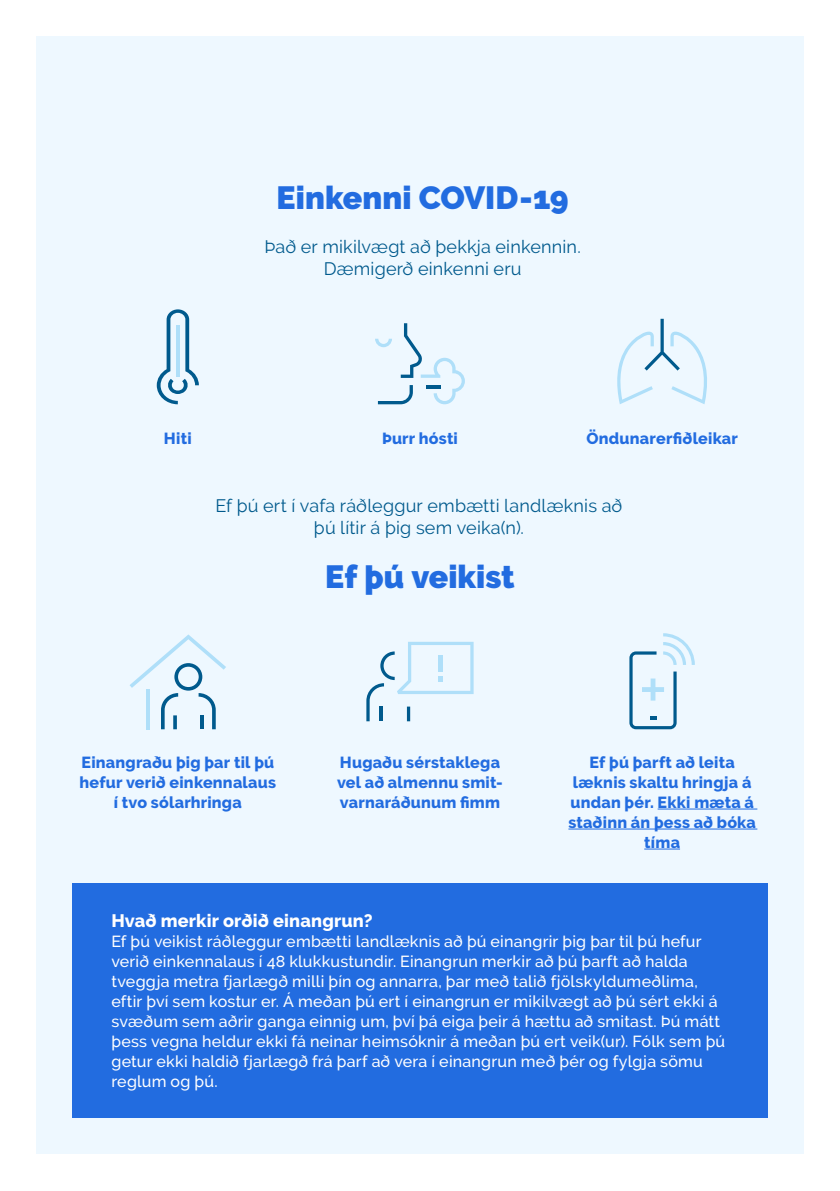
<style>
.page{position:relative;width:840px;height:1191px;background:#fff}
.page>*{position:absolute;margin:0;border:0;box-sizing:border-box;transform-origin:0 0}
.t1{font:900 32px "Raleway";color:#226ce0}
.t2{font:18px/22px "Raleway";letter-spacing:.01em;color:#005a8d;text-align:center}
.t3{font:800 18px "Raleway";letter-spacing:.01em;color:#fff}
.t4{font:500 16px/20px "Raleway";letter-spacing:.015em;color:#fff}
.t5{font:800 16px/20px "Raleway";letter-spacing:.015em;color:#226ce0;text-align:center}
</style>
<div class="page">
<div style="left:36px;top:36px;width:767px;height:1117px;background:#eef8ff"></div>
<svg style="left:129px;top:634px;width:97px;height:95px"></svg>
<svg style="left:366px;top:642px;width:107px;height:79px"></svg>
<hr style="left:657px;top:808px;width:100px;height:1px;background:#226ce0">
<hr style="left:568px;top:828px;width:189px;height:1px;background:#226ce0">
<hr style="left:644px;top:848px;width:35px;height:1px;background:#226ce0">
<svg style="left:157px;top:309px;width:42px;height:95px"></svg>
<svg style="left:375px;top:323px;width:89px;height:81px"></svg>
<svg style="left:617px;top:319px;width:89px;height:85px"></svg>
<svg style="left:629px;top:633px;width:65px;height:96px"></svg>
<div style="left:72px;top:882px;width:695px;height:235px;background:#226ce0"></div>
<h1 class="t1" style="left:276px;top:179px;width:294px">Einkenni COVID-19</h1>
<p class="t2" style="left:264px;top:236px;width:317px">Það er mikilvægt að þekkja einkennin.<br>Dæmigerð einkenni eru</p>
<p class="t5" style="left:164px;top:429px;width:29px">Hiti</p>
<p class="t5" style="left:382px;top:429px;width:77px">Þurr hósti</p>
<p class="t5" style="left:586px;top:429px;width:153px">Öndunarerfiðleikar</p>
<p class="t2" style="left:215px;top:494px;width:408px">Ef þú ert í vafa ráðleggur embætti landlæknis að þú lítir á þig sem veika(n).</p>
<h1 class="t1" style="left:325px;top:558px;width:191px">Ef þú veikist</h1>
<p class="t5" style="left:79px;top:752px;width:198px">Einangraðu þig þar til þú hefur verið einkennalaus í tvo sólarhringa</p>
<p class="t5" style="left:337px;top:752px;width:167px;text-align:left">Hugaðu sérstaklega vel að almennu smit&shy;varnaráðunum fimm</p>
<p class="t5" style="left:568px;top:752px;width:189px">Ef þú þarft að leita læknis skaltu hringja á undan þér. Ekki mæta á staðinn án þess að bóka tíma</p>
<p class="t3" style="left:111px;top:910px;width:262px">Hvað merkir orðið einangrun?</p>
<p class="t4" style="left:111px;top:931px;width:615px">Ef þú veikist ráðleggur embætti landlæknis að þú einangrir þig þar til þú hefur verið einkennalaus í 48 klukkustundir. Einangrun merkir að þú þarft að halda tveggja metra fjarlægð milli þín og annarra, þar með talið fjölskyldumeðlima, eftir því sem kostur er. Á meðan þú ert í einangrun er mikilvægt að þú sért ekki á svæðum sem aðrir ganga einnig um, því þá eiga þeir á hættu að smitast. Þú mátt þess vegna heldur ekki fá neinar heimsóknir á meðan þú ert veik(ur). Fólk sem þú getur ekki haldið fjarlægð frá þarf að vera í einangrun með þér og fylgja sömu reglum og þú.</p>
</div>
